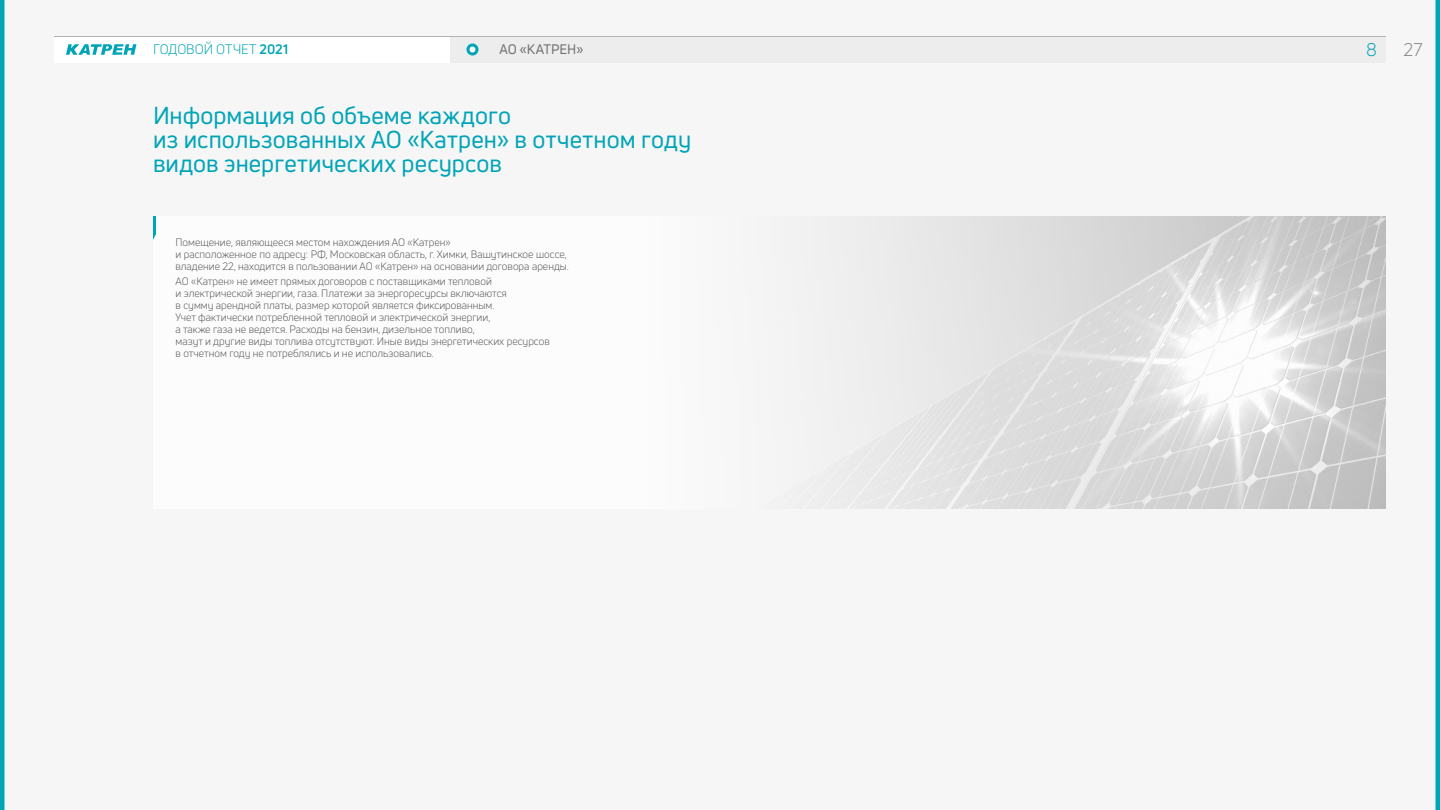
<style>
.page{position:relative;width:1440px;height:810px;background:#f6f6f6}
.page>*{position:absolute;margin:0;border:0;box-sizing:border-box;transform-origin:0 0}
.t1{font:24px/24px "Uni Neue";letter-spacing:.005em;color:#00a4b7}
.t2{font:18px "Uni Neue";color:#878787}
.t3{font:18px "Uni Neue";color:#00a4b7}
.t4{font:13.5px "Uni Neue";letter-spacing:-.005em;color:#00a4b7}
.t5{font:13.5px "Uni Neue";color:#706f6f}
.текст{font:10.5px/12px "Uni Neue";color:#575756}
.s1{font-weight:700}
</style>
<div class="page">
<hr style="left:54px;top:36px;width:1332px;height:1px;background:#b3b2b2">
<div style="left:468px;top:45px;width:9px;height:9px;background:#fff;border-radius:50%"></div>
<div style="left:466px;top:44px;width:12px;height:12px;border:3px solid #00a4b7;border-radius:50%"></div>
<div style="left:153px;top:216px;width:1233px;height:292px;background:#fff"></div>
<svg style="left:153px;top:216px;width:3px;height:24px"></svg>
<img style="left:756px;top:216px;width:630px;height:292px">
<p class="t4" style="left:153px;top:41px;width:137px">ГОДОВОЙ ОТЧЕТ <span class="s1">2021</span></p>
<p class="t5" style="left:500px;top:41px;width:85px">АО «КАТРЕН»</p>
<h2 class="t3" style="left:1366px;top:39px;width:12px">8</h2>
<h2 class="t2" style="left:1403px;top:39px;width:21px">27</h2>
<p class="t1" style="left:153px;top:103px;width:540px">Информация об объеме каждого<br>из использованных АО «Катрен» в отчетном году видов энергетических ресурсов</p>
<p class="текст" style="left:176px;top:237px;width:395px">Помещение, являющееся местом нахождения АО «Катрен»<br>и расположенное по адресу: РФ, Московская область, г. Химки, Вашутинское шоссе, владение 22, находится в пользовании АО «Катрен» на основании договора аренды.</p>
<p class="текст" style="left:176px;top:275px;width:376px">АО «Катрен» не имеет прямых договоров с поставщиками тепловой<br>и электрической энергии, газа. Платежи за энергоресурсы включаются<br>в сумму арендной платы, размер которой является фиксированным.<br>Учет фактически потребленной тепловой и электрической энергии,<br>а также газа не ведется. Расходы на бензин, дизельное топливо,<br>мазут и другие виды топлива отсутствуют. Иные виды энергетических ресурсов в отчетном году не потреблялись и не использовались.</p>
</div>
